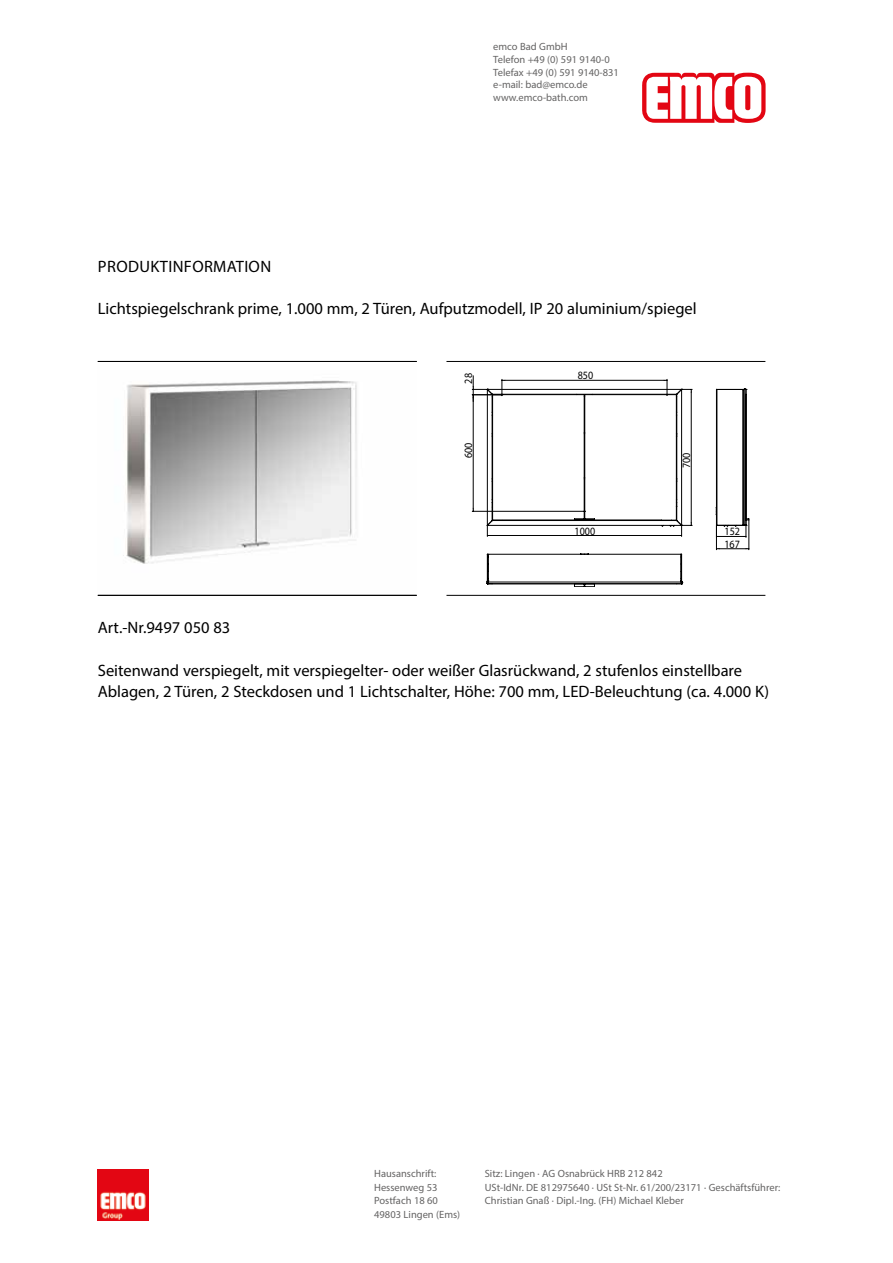
<style>
.page{position:relative;width:893px;height:1263px;background:#fff}
.page>*{position:absolute;margin:0;border:0;box-sizing:border-box;transform-origin:0 0}
.t1{font:16.5px/21px "Myriad Pro";color:#000}
.t2{font:16.5px "Myriad Pro";letter-spacing:.02em;color:#000}
.t3{font:11.25px "Myriad Pro";color:#000;scale:.9 1}
.t4{font:10.5px/13.5px "Myriad Pro";color:#646363}
</style>
<div class="page">
<svg style="left:642px;top:73px;width:124px;height:50px"></svg>
<img style="left:98px;top:1169px;width:51px;height:51px">
<img style="left:123px;top:380px;width:234px;height:184px">
<hr style="left:98px;top:595px;width:319px;height:1px;background:#000">
<hr style="left:98px;top:361px;width:319px;height:1px;background:#000">
<svg style="left:487px;top:554px;width:5px;height:31px"></svg>
<svg style="left:492px;top:389px;width:225px;height:198px"></svg>
<hr style="left:749px;top:520px;width:1px;height:30px;background:#000">
<svg style="left:716px;top:389px;width:33px;height:161px"></svg>
<svg style="left:472px;top:376px;width:220px;height:160px"></svg>
<hr style="left:446px;top:595px;width:319px;height:1px;background:#000">
<hr style="left:446px;top:361px;width:319px;height:1px;background:#000">
<p class="t4" style="left:493px;top:40px;width:127px;line-height:12.6px">emco Bad GmbH<br>Telefon +49 (0) 591 9140-0<br>Telefax +49 (0) 591 9140-831 e-mail: bad@emco.de www.emco-bath.com</p>
<h1 class="t2" style="left:98px;top:256px;width:175px">PRODUKTINFORMATION</h1>
<h1 class="t1" style="left:98px;top:298px;width:600px">Lichtspiegelschrank prime, 1.000 mm, 2 Türen, Aufputzmodell, IP 20 aluminium/spiegel</h1>
<p class="t3" style="left:461px;top:384px;width:13px;rotate:-90deg">28</p>
<p class="t3" style="left:461px;top:458px;width:19px;rotate:-90deg">600</p>
<p class="t3" style="left:578px;top:369px;width:19px">850</p>
<p class="t3" style="left:679px;top:468px;width:19px;rotate:-90deg">700</p>
<p class="t3" style="left:575px;top:524px;width:24px">1000</p>
<p class="t3" style="left:724px;top:525px;width:19px">152</p>
<p class="t3" style="left:724px;top:537px;width:19px">167</p>
<h1 class="t1" style="left:98px;top:617px;width:134px">Art.-Nr.9497 050 83</h1>
<h1 class="t1" style="left:98px;top:659px;width:673px">Seitenwand verspiegelt, mit verspiegelter- oder weißer Glasrückwand, 2 stufenlos einstellbare<br>Ablagen, 2 Türen, 2 Steckdosen und 1 Lichtschalter, Höhe: 700 mm, LED-Beleuchtung (ca. 4.000 K)</h1>
<p class="t4" style="left:374px;top:1167px;width:88px">Hausanschrift:<br>Hessenweg 53<br>Postfach 18 60<br>49803 Lingen (Ems)</p>
<p class="t4" style="left:485px;top:1167px;width:297px">Sitz: Lingen · AG Osnabrück HRB 212 842<br>USt-IdNr. DE 812975640 · USt St-Nr. 61/200/23171 · Geschäftsführer:<br>Christian Gnaß · Dipl.-Ing. (FH) Michael Kleber</p>
</div>
